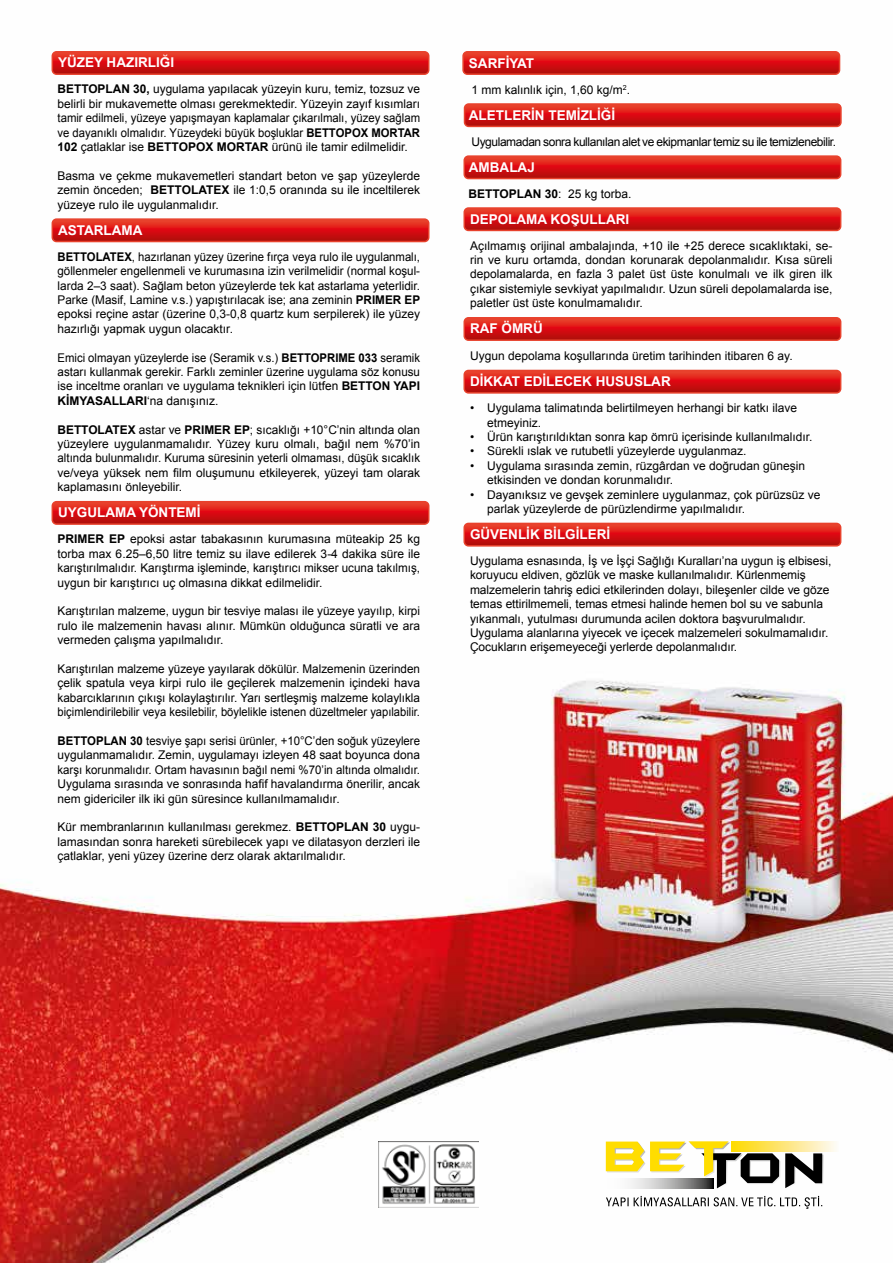
<style>
.page{position:relative;width:893px;height:1263px;background:#fff}
.page>*{position:absolute;margin:0;border:0;box-sizing:border-box;transform-origin:0 0}
.t1{font:700 13.5px "Arial";color:#fff}
.t2{font:12px/14.4px "Arial";color:#000;text-align:justify}
.t3{font:12px/14.4px "Arial";color:#000;text-align:justify;scale:.94 1}
.t4{font:12px/14.4px "Arial";color:#000;text-align:justify;scale:.95 1}
.t5{font:12px "Arial";letter-spacing:-.035em;color:#000}
.t6{font:700 12px "Arial";color:#000}
.s1{font-weight:700}
.s2{font-weight:400}
</style>
<div class="page">
<img style="left:0;top:51px;width:893px;height:1212px">
<svg style="left:52px;top:52px;width:377px;height:22px;background:#d61715"></svg>
<div style="left:52px;top:51px;width:377px;height:24px;border:2px solid #e8412c;border-radius:4px"></div>
<svg style="left:52px;top:219px;width:377px;height:23px;background:#d71816"></svg>
<div style="left:52px;top:218px;width:377px;height:24px;border:2px solid #e8412c;border-radius:4px"></div>
<svg style="left:52px;top:502px;width:377px;height:22px;background:#d61715"></svg>
<div style="left:52px;top:501px;width:377px;height:24px;border:2px solid #e8412c;border-radius:4px"></div>
<svg style="left:606px;top:1196px;width:216px;height:13px"></svg>
<svg style="left:606px;top:1141px;width:217px;height:48px"></svg>
<svg style="left:731px;top:1141px;width:108px;height:10px"></svg>
<svg style="left:731px;top:1144px;width:100px;height:7px"></svg>
<svg style="left:606px;top:1178px;width:107px;height:10px"></svg>
<img style="left:378px;top:1141px;width:101px;height:66px">
<svg style="left:464px;top:104px;width:375px;height:22px;background:#d71816"></svg>
<div style="left:464px;top:103px;width:378px;height:24px;border:2px solid #e8412c;border-radius:4px"></div>
<svg style="left:464px;top:156px;width:377px;height:23px;background:#d71816"></svg>
<div style="left:463px;top:155px;width:378px;height:24px;border:2px solid #e8412c;border-radius:4px"></div>
<svg style="left:466px;top:208px;width:375px;height:22px;background:#d71816"></svg>
<div style="left:463px;top:207px;width:378px;height:24px;border:2px solid #e8412c;border-radius:4px"></div>
<svg style="left:466px;top:318px;width:375px;height:22px;background:#d61715"></svg>
<div style="left:463px;top:317px;width:378px;height:24px;border:2px solid #e8412c;border-radius:4px"></div>
<svg style="left:464px;top:370px;width:377px;height:23px;background:#d51615"></svg>
<div style="left:463px;top:370px;width:378px;height:24px;border:2px solid #e8412c;border-radius:4px"></div>
<svg style="left:464px;top:523px;width:377px;height:23px;background:#d51615"></svg>
<div style="left:463px;top:523px;width:378px;height:24px;border:2px solid #e8412c;border-radius:4px"></div>
<svg style="left:465px;top:54px;width:372px;height:18px;background:#d61715"></svg>
<div style="left:462px;top:51px;width:378px;height:24px;border:2px solid #e8412c;border-radius:4px"></div>
<p class="t1" style="left:58px;top:54px;width:118px">YÜZEY HAZIRLIĞI</p>
<p class="t2" style="left:58px;top:82px;width:364px"><span class="s1">BETTOPLAN 30,</span> uygulama yapılacak yüzeyin kuru, temiz, tozsuz ve belirli bir mukavemette olması gerekmektedir. Yüzeyin zayıf kısımları tamir edilmeli, yüzeye yapışmayan kaplamalar çıkarılmalı, yüzey sağlam ve dayanıklı olmalıdır. Yüzeydeki büyük boşluklar <span class="s1">BETTOPOX MORTAR 102</span> çatlaklar ise <span class="s1">BETTOPOX MORTAR</span> ürünü ile tamir edilmelidir.</p>
<p class="t2" style="left:58px;top:169px;width:364px">Basma ve çekme mukavemetleri standart beton ve şap yüzeylerde zemin önceden; <span class="s1">BETTOLATEX</span> ile 1:0,5 oranında su ile inceltilerek yüzeye rulo ile uygulanmalıdır.</p>
<p class="t1" style="left:58px;top:221px;width:86px">ASTARLAMA</p>
<p class="t3" style="left:58px;top:249px;width:387px"><span class="s1">BETTOLATEX</span>, hazırlanan yüzey üzerine fırça veya rulo ile uygulanmalı, göllenmeler engellenmeli ve kurumasına izin verilmelidir (normal koşul&shy;larda 2–3 saat). Sağlam beton yüzeylerde tek kat astarlama yeterlidir.<br>Parke (Masif, Lamine v.s.) yapıştırılacak ise; ana zeminin <span class="s1">PRIMER EP </span>epoksi reçine astar (üzerine 0,3-0,8 quartz kum serpilerek) ile yüzey hazırlığı yapmak uygun olacaktır.</p>
<p class="t3" style="left:58px;top:350px;width:387px">Emici olmayan yüzeylerde ise (Seramik v.s.) <span class="s1">BETTOPRIME 033</span> seramik astarı kullanmak gerekir. Farklı zeminler üzerine uygulama söz konusu ise inceltme oranları ve uygulama teknikleri için lütfen <span class="s1">BETTON YAPI KİMYASALLARI</span>‘na danışınız.</p>
<p class="t2" style="left:58px;top:422px;width:364px"><span class="s1">BETTOLATEX</span> astar ve <span class="s1">PRIMER EP</span>; sıcaklığı +10°C’nin altında olan yüzeylere uygulanmamalıdır. Yüzey kuru olmalı, bağıl nem %70’in altında bulunmalıdır. Kuruma süresinin yeterli olmaması, düşük sıcaklık ve/veya yüksek nem film oluşumunu etkileyerek, yüzeyi tam olarak kaplamasını önleyebilir.</p>
<p class="t1" style="left:58px;top:504px;width:144px">UYGULAMA YÖNTEMİ</p>
<p class="t2" style="left:58px;top:532px;width:364px"><span class="s1">PRIMER EP</span> epoksi astar tabakasının kurumasına müteakip 25 kg torba max 6.25–6,50 litre temiz su ilave edilerek 3-4 dakika süre ile karıştırılmalıdır. Karıştırma işleminde, karıştırıcı mikser ucuna takılmış, uygun bir karıştırıcı uç olmasına dikkat edilmelidir.</p>
<p class="t2" style="left:58px;top:604px;width:364px">Karıştırılan malzeme, uygun bir tesviye malası ile yüzeye yayılıp, kirpi rulo ile malzemenin havası alınır. Mümkün olduğunca süratli ve ara vermeden çalışma yapılmalıdır.</p>
<p class="t2" style="left:58px;top:662px;width:364px">Karıştırılan malzeme yüzeye yayılarak dökülür. Malzemenin üzerinden çelik spatula veya kirpi rulo ile geçilerek malzemenin içindeki hava kabarcıklarının çıkışı kolaylaştırılır. Yarı sertleşmiş malzeme kolaylıkla biçimlendirilebilir veya kesilebilir, böylelikle istenen düzeltmeler yapılabilir.</p>
<p class="t4" style="left:58px;top:734px;width:383px"><span class="s1">BETTOPLAN 30</span> tesviye şapı serisi ürünler, +10°C’den soğuk yüzeylere uygulanmamalıdır. Zemin, uygulamayı izleyen 48 saat boyunca dona karşı korunmalıdır. Ortam havasının bağıl nemi %70’in altında olmalıdır.<br>Uygulama sırasında ve sonrasında hafif havalandırma önerilir, ancak nem gidericiler ilk iki gün süresince kullanılmamalıdır.</p>
<p class="t2" style="left:58px;top:820px;width:364px">Kür membranlarının kullanılması gerekmez. <span class="s1">BETTOPLAN 30</span> uygu&shy;lamasından sonra hareketi sürebilecek yapı ve dilatasyon derzleri ile çatlaklar, yeni yüzey üzerine derz olarak aktarılmalıdır.</p>
<p class="t1" style="left:469px;top:54px;width:67px">SARFİYAT</p>
<p class="t1" style="left:469px;top:106px;width:148px">ALETLERİN TEMİZLİĞİ</p>
<p class="t2" style="left:471px;top:82px;width:160px">1 mm kalınlık için, 1,60 kg/m<sup>2</sup>.</p>
<p class="t5" style="left:471px;top:134px;width:366px">Uygulamadan sonra kullanılan alet ve ekipmanlar temiz su ile temizlenebilir.</p>
<p class="t1" style="left:469px;top:159px;width:67px">AMBALAJ</p>
<p class="t6" style="left:468px;top:185px;width:165px">BETTOPLAN 30<span class="s2">: 25 kg torba.</span></p>
<p class="t1" style="left:470px;top:210px;width:161px">DEPOLAMA KOŞULLARI</p>
<p class="t2" style="left:470px;top:238px;width:364px">Açılmamış orijinal ambalajında, +10 ile +25 derece sıcaklıktaki, se&shy;rin ve kuru ortamda, dondan korunarak depolanmalıdır. Kısa süreli depolamalarda, en fazla 3 palet üst üste konulmalı ve ilk giren ilk çıkar sistemiyle sevkiyat yapılmalıdır. Uzun süreli depolamalarda ise, paletler üst üste konulmamalıdır.</p>
<p class="t1" style="left:470px;top:320px;width:74px">RAF ÖMRÜ</p>
<p class="t2" style="left:470px;top:349px;width:324px">Uygun depolama koşullarında üretim tarihinden itibaren 6 ay.</p>
<p class="t1" style="left:470px;top:372px;width:202px">DİKKAT EDİLECEK HUSUSLAR</p>
<p class="t2" style="left:487px;top:401px;width:312px;text-indent:-17px">• Uygulama talimatında belirtilmeyen herhangi bir katkı ilave etmeyiniz.</p>
<p class="t2" style="left:470px;top:430px;width:344px">• Ürün karıştırıldıktan sonra kap ömrü içerisinde kullanılmalıdır.</p>
<p class="t2" style="left:470px;top:444px;width:278px">• Sürekli ıslak ve rutubetli yüzeylerde uygulanmaz.</p>
<p class="t2" style="left:487px;top:458px;width:320px;text-indent:-17px">• Uygulama sırasında zemin, rüzgârdan ve doğrudan güneşin etkisinden ve dondan korunmalıdır.</p>
<p class="t2" style="left:487px;top:487px;width:335px;text-indent:-17px">• Dayanıksız ve gevşek zeminlere uygulanmaz, çok pürüzsüz ve parlak yüzeylerde de pürüzlendirme yapılmalıdır.</p>
<p class="t2" style="left:470px;top:554px;width:363px;text-align:left">Uygulama esnasında, İş ve İşçi Sağlığı Kuralları’na uygun iş elbisesi, koruyucu eldiven, gözlük ve maske kullanılmalıdır. Kürlenmemiş malzemelerin tahriş edici etkilerinden dolayı, bileşenler cilde ve göze temas ettirilmemeli, temas etmesi halinde hemen bol su ve sabunla yıkanmalı, yutulması durumunda acilen doktora başvurulmalıdır.<br>Uygulama alanlarına yiyecek ve içecek malzemeleri sokulmamalıdır.<br>Çocukların erişemeyeceği yerlerde depolanmalıdır.</p>
<p class="t1" style="left:470px;top:525px;width:142px">GÜVENLİK BİLGİLERİ</p>
</div>
